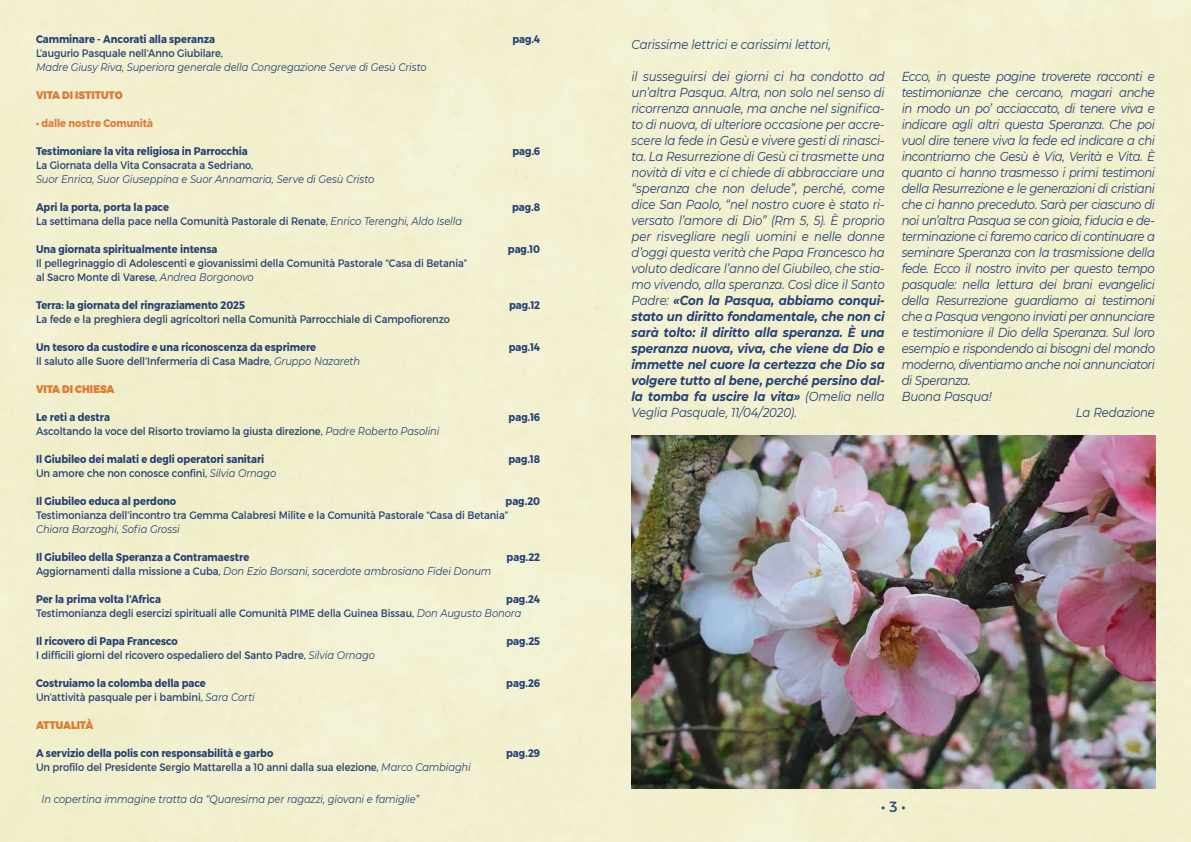
<style>
.page{position:relative;width:1191px;height:842px;background:#f3f0d0}
.page>*{position:absolute;margin:0;border:0;box-sizing:border-box;transform-origin:0 0}
.t1{font:15px "Montserrat";color:#234175}
.t2{font:italic 13px/16px "Montserrat";letter-spacing:-.035em;color:#234175;text-align:justify;scale:.9 1}
.t3{font:italic 13px "Montserrat";letter-spacing:-.015em;color:#234175;scale:.9 1}
.t4{font:11px/14px "Montserrat";letter-spacing:-.01em;color:#234175;scale:.9 1}
.t5{font:700 11px "Montserrat";letter-spacing:-.005em;color:#234175;scale:.9 1}
.t6{font:italic 11px "Montserrat";letter-spacing:-.01em;color:#234175;scale:.9 1}
.t7{font:900 11px "Montserrat";letter-spacing:-.005em;color:#df7a32;scale:.9 1}
.t8{font:700 11px "Montserrat";letter-spacing:-.005em;color:#df7a32;scale:.9 1}
.s1{font-style:italic}
.s2{font-style:normal}
.s3{font-weight:700}
</style>
<div class="page">
<img style="left:631px;top:435px;width:524px;height:353px">
<p class="t5" style="left:36px;top:32px;width:200px">Camminare - Ancorati alla speranza</p>
<p class="t5" style="left:512px;top:32px;width:32px">pag.4</p>
<p class="t4" style="left:36px;top:46px;width:209px">L’augurio Pasquale nell’Anno Giubilare,</p>
<p class="t6" style="left:36px;top:60px;width:435px">Madre Giusy Riva, Superiora generale della Congregazione Serve di Gesù Cristo</p>
<p class="t7" style="left:36px;top:88px;width:98px">VITA DI ISTITUTO</p>
<p class="t8" style="left:36px;top:116px;width:131px">• dalle nostre Comunità</p>
<p class="t5" style="left:36px;top:144px;width:237px">Testimoniare la vita religiosa in Parrocchia</p>
<p class="t5" style="left:512px;top:144px;width:32px">pag.6</p>
<p class="t4" style="left:36px;top:158px;width:243px">La Giornata della Vita Consacrata a Sedriano,</p>
<p class="t6" style="left:36px;top:172px;width:377px">Suor Enrica, Suor Giuseppina e Suor Annamaria, Serve di Gesù Cristo</p>
<p class="t5" style="left:36px;top:200px;width:149px">Apri la porta, porta la pace</p>
<p class="t5" style="left:512px;top:200px;width:33px">pag.8</p>
<p class="t4" style="left:36px;top:214px;width:475px">La settimana della pace nella Comunità Pastorale di Renate, <span class="s1">Enrico Terenghi, Aldo Isella</span></p>
<p class="t5" style="left:36px;top:242px;width:203px">Una giornata spiritualmente intensa</p>
<p class="t5" style="left:508px;top:242px;width:37px">pag.10</p>
<p class="t4" style="left:36px;top:256px;width:480px">Il pellegrinaggio di Adolescenti e giovanissimi della Comunità Pastorale “Casa di Betania” al Sacro Monte di Varese, <span class="s1">Andrea Borgonovo</span></p>
<p class="t5" style="left:36px;top:298px;width:234px">Terra: la giornata del ringraziamento 2025</p>
<p class="t5" style="left:509px;top:298px;width:36px">pag.12</p>
<p class="t4" style="left:36px;top:312px;width:461px">La fede e la preghiera degli agricoltori nella Comunità Parrocchiale di Campofiorenzo</p>
<p class="t5" style="left:36px;top:340px;width:313px">Un tesoro da custodire e una riconoscenza da esprimere</p>
<p class="t5" style="left:508px;top:340px;width:37px">pag.14</p>
<p class="t4" style="left:36px;top:354px;width:362px">Il saluto alle Suore dell’Infermeria di Casa Madre, <span class="s1">Gruppo Nazareth</span></p>
<p class="t7" style="left:36px;top:382px;width:89px">VITA DI CHIESA</p>
<p class="t5" style="left:36px;top:410px;width:84px">Le reti a destra</p>
<p class="t5" style="left:508px;top:410px;width:37px">pag.16</p>
<p class="t4" style="left:36px;top:424px;width:450px">Ascoltando la voce del Risorto troviamo la giusta direzione, <span class="s1">Padre Roberto Pasolini</span></p>
<p class="t5" style="left:36px;top:452px;width:255px">Il Giubileo dei malati e degli operatori sanitari</p>
<p class="t5" style="left:508px;top:452px;width:37px">pag.18</p>
<p class="t4" style="left:36px;top:466px;width:268px">Un amore che non conosce confini, <span class="s1">Silvia Ornago</span></p>
<p class="t5" style="left:36px;top:494px;width:157px">Il Giubileo educa al perdono</p>
<p class="t5" style="left:505px;top:494px;width:40px">pag.20</p>
<p class="t4" style="left:36px;top:508px;width:526px">Testimonianza dell’incontro tra Gemma Calabresi Milite e la Comunità Pastorale “Casa di Betania”</p>
<p class="t6" style="left:36px;top:521px;width:161px">Chiara Barzaghi, Sofia Grossi</p>
<p class="t5" style="left:36px;top:550px;width:238px">Il Giubileo della Speranza a Contramaestre</p>
<p class="t5" style="left:506px;top:550px;width:39px">pag.22</p>
<p class="t6" style="left:36px;top:563px;width:507px"><span class="s2">Aggiornamenti dalla missione a Cuba,</span> Don Ezio Borsani, sacerdote ambrosiano Fidei Donum</p>
<p class="t5" style="left:36px;top:592px;width:140px">Per la prima volta l’Africa</p>
<p class="t4" style="left:36px;top:592px;width:562px;text-indent:470px"><span class="s3">pag.24<br></span>Testimonianza degli esercizi spirituali alle Comunità PIME della Guinea Bissau, <span class="s1">Don Augusto Bonora</span></p>
<p class="t5" style="left:36px;top:634px;width:159px">Il ricovero di Papa Francesco</p>
<p class="t5" style="left:506px;top:634px;width:39px">pag.25</p>
<p class="t4" style="left:36px;top:648px;width:378px">I difficili giorni del ricovero ospedaliero del Santo Padre, <span class="s1">Silvia Ornago</span></p>
<p class="t5" style="left:36px;top:676px;width:190px">Costruiamo la colomba della pace</p>
<p class="t5" style="left:506px;top:676px;width:39px">pag.26</p>
<p class="t4" style="left:36px;top:690px;width:245px">Un’attività pasquale per i bambini, <span class="s1">Sara Corti</span></p>
<p class="t7" style="left:36px;top:718px;width:65px">ATTUALITÀ</p>
<p class="t5" style="left:36px;top:746px;width:265px">A servizio della polis con responsabilità e garbo</p>
<p class="t5" style="left:506px;top:746px;width:39px">pag.29</p>
<p class="t4" style="left:36px;top:760px;width:484px">Un profilo del Presidente Sergio Mattarella a 10 anni dalla sua elezione, <span class="s1">Marco Cambiaghi</span></p>
<p class="t6" style="left:42px;top:791px;width:421px">In copertina immagine tratta da “Quaresima per ragazzi, giovani e famiglie”</p>
<p class="t3" style="left:631px;top:35px;width:223px">Carissime lettrici e carissimi lettori,</p>
<p class="t2" style="left:631px;top:68px;width:283px">il susseguirsi dei giorni ci ha condotto ad un’altra Pasqua. Altra, non solo nel senso di ricorrenza annuale, ma anche nel significa&shy;to di nuova, di ulteriore occasione per accre&shy;scere la fede in Gesù e vivere gesti di rinasci&shy;ta. La Resurrezione di Gesù ci trasmette una novità di vita e ci chiede di abbracciare una “speranza che non delude”, perché, come dice San Paolo, “nel nostro cuore è stato ri&shy;versato l’amore di Dio” (Rm 5, 5). È proprio per risvegliare negli uomini e nelle donne d’oggi questa verità che Papa Francesco ha voluto dedicare l’anno del Giubileo, che stia&shy;mo vivendo, alla speranza. Così dice il Santo Padre: <span class="s3">«Con la Pasqua, abbiamo conqui&shy;stato un diritto fondamentale, che non ci sarà tolto: il diritto alla speranza. È una speranza nuova, viva, che viene da Dio e immette nel cuore la certezza che Dio sa volgere tutto al bene, perché persino dal&shy;la tomba fa uscire la vita»</span> (Omelia nella Veglia Pasquale, 11/04/2020).</p>
<p class="t2" style="left:901px;top:68px;width:283px">Ecco, in queste pagine troverete racconti e</p>
<p class="t2" style="left:901px;top:84px;width:283px">testimonianze che cercano, magari anche</p>
<p class="t2" style="left:901px;top:100px;width:283px">in modo un po’ acciaccato, di tenere viva e</p>
<p class="t2" style="left:901px;top:116px;width:283px">indicare agli altri questa Speranza. Che poi</p>
<p class="t2" style="left:901px;top:132px;width:283px">vuol dire tenere viva la fede ed indicare a chi</p>
<p class="t2" style="left:901px;top:148px;width:283px">incontriamo che Gesù è Via, Verità e Vita. È</p>
<p class="t2" style="left:901px;top:164px;width:283px">quanto ci hanno trasmesso i primi testimoni</p>
<p class="t2" style="left:901px;top:180px;width:283px">della Resurrezione e le generazioni di cristiani</p>
<p class="t2" style="left:901px;top:196px;width:283px">che ci hanno preceduto. Sarà per ciascuno di</p>
<p class="t2" style="left:901px;top:212px;width:283px">noi un’altra Pasqua se con gioia, fiducia e de-</p>
<p class="t2" style="left:901px;top:228px;width:283px">terminazione ci faremo carico di continuare a</p>
<p class="t2" style="left:901px;top:244px;width:283px">seminare Speranza con la trasmissione della</p>
<p class="t2" style="left:901px;top:260px;width:283px">fede. Ecco il nostro invito per questo tempo</p>
<p class="t2" style="left:901px;top:276px;width:283px">pasquale: nella lettura dei brani evangelici</p>
<p class="t2" style="left:901px;top:292px;width:283px">della Resurrezione guardiamo ai testimoni</p>
<p class="t2" style="left:901px;top:308px;width:283px">che a Pasqua vengono inviati per annunciare</p>
<p class="t2" style="left:901px;top:324px;width:283px">e testimoniare il Dio della Speranza. Sul loro</p>
<p class="t2" style="left:901px;top:340px;width:283px">esempio e rispondendo ai bisogni del mondo</p>
<p class="t2" style="left:901px;top:356px;width:283px">moderno, diventiamo anche noi annunciatori</p>
<p class="t2" style="left:901px;top:372px;width:78px">di Speranza.</p>
<p class="t3" style="left:901px;top:387px;width:102px">Buona Pasqua!</p>
<p class="t3" style="left:1075px;top:403px;width:89px">La Redazione</p>
<p class="t1" style="left:881px;top:798px;width:26px">• 3 •</p>
</div>
